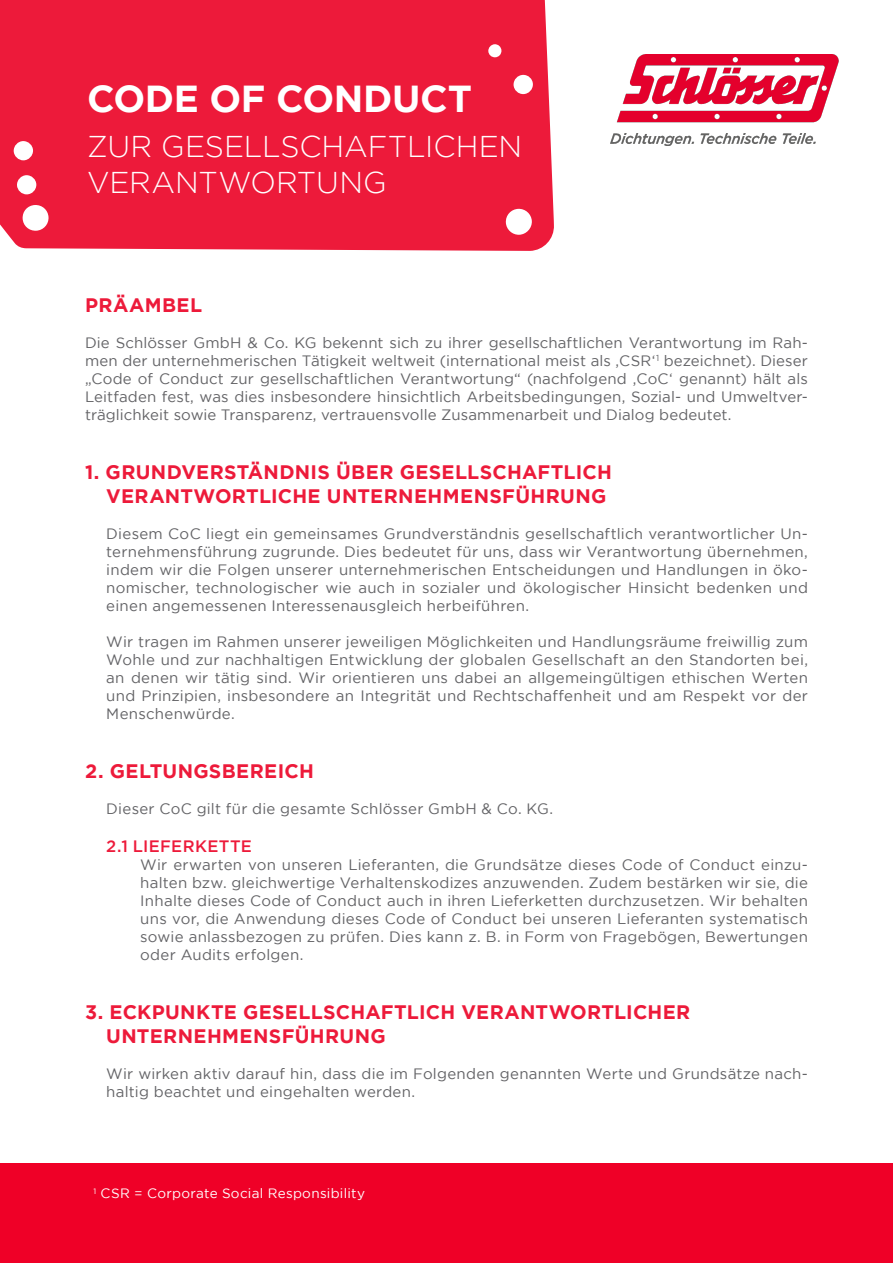
<style>
.page{position:relative;width:893px;height:1263px;background:#fff}
.page>*{position:absolute;margin:0;border:0;box-sizing:border-box;transform-origin:0 0}
.Copy_Highlight{font:700 37.5px "Gotham";letter-spacing:-.01em;color:#fff}
.Copy_Highlight-2{font:300 30px "Gotham";letter-spacing:-.005em;color:#fff}
.t1{font:700 19.5px "Gotham";letter-spacing:.015em;color:#ed1a3a}
.t2{font:500 16.5px "Gotham";letter-spacing:.02em;color:#ed1a3a}
.t3{font:15px/18px "Gotham";letter-spacing:.02em;color:#636366;text-align:justify}
.t4{font:13.5px "Gotham";letter-spacing:.02em;color:#fff}
</style>
<div class="page">
<img style="left:610px;top:54px;width:229px;height:91px">
<div style="left:0;top:1163px;width:893px;height:100px;background:#ef0027"></div>
<div style="left:0;top:0;width:554px;height:251px;background:#ed1a3a"></div>
<p class="Copy_Highlight" style="left:87px;top:77px;width:386px">CODE OF CONDUCT</p>
<p class="Copy_Highlight-2" style="left:87px;top:130px;width:436px">ZUR GESELLSCHAFTLICHEN</p>
<p class="Copy_Highlight-2" style="left:87px;top:166px;width:301px">VERANTWORTUNG</p>
<p class="t1" style="left:85px;top:294px;width:119px">PRÄAMBEL</p>
<p class="t3" style="left:85px;top:333px;width:724px">Die Schlösser GmbH &amp; Co. KG bekennt sich zu ihrer gesellschaftlichen Verantwortung im Rah&shy;men der unternehmerischen Tätigkeit weltweit (international meist als ‚CSR‘<sup>1</sup> bezeichnet). Dieser „Code of Conduct zur gesellschaftlichen Verantwortung“ (nachfolgend ‚CoC‘ genannt) hält als Leitfaden fest, was dies insbesondere hinsichtlich Arbeitsbedingungen, Sozial- und Umweltver&shy;träglichkeit sowie Transparenz, vertrauensvolle Zusammenarbeit und Dialog bedeutet.</p>
<p class="t1" style="left:85px;top:461px;width:528px">1. GRUNDVERSTÄNDNIS ÜBER GESELLSCHAFTLICH</p>
<p class="t1" style="left:106px;top:484px;width:502px">VERANTWORTLICHE UNTERNEHMENSFÜHRUNG</p>
<p class="t3" style="left:106px;top:524px;width:703px">Diesem CoC liegt ein gemeinsames Grundverständnis gesellschaftlich verantwortlicher Un&shy;ternehmensführung zugrunde. Dies bedeutet für uns, dass wir Verantwortung übernehmen, indem wir die Folgen unserer unternehmerischen Entscheidungen und Handlungen in öko&shy;nomischer, technologischer wie auch in sozialer und ökologischer Hinsicht bedenken und einen angemessenen Interessenausgleich herbeiführen.</p>
<p class="t3" style="left:106px;top:632px;width:703px">Wir tragen im Rahmen unserer jeweiligen Möglichkeiten und Handlungsräume freiwillig zum Wohle und zur nachhaltigen Entwicklung der globalen Gesellschaft an den Standorten bei, an denen wir tätig sind. Wir orientieren uns dabei an allgemeingültigen ethischen Werten und Prinzipien, insbesondere an Integrität und Rechtschaffenheit und am Respekt vor der Menschenwürde.</p>
<p class="t1" style="left:85px;top:760px;width:230px">2. GELTUNGSBEREICH</p>
<p class="t3" style="left:106px;top:800px;width:448px">Dieser CoC gilt für die gesamte Schlösser GmbH &amp; Co. KG.</p>
<p class="t2" style="left:106px;top:837px;width:147px">2.1 LIEFERKETTE</p>
<p class="t3" style="left:140px;top:855px;width:669px">Wir erwarten von unseren Lieferanten, die Grundsätze dieses Code of Conduct einzu&shy;halten bzw. gleichwertige Verhaltenskodizes anzuwenden. Zudem bestärken wir sie, die Inhalte dieses Code of Conduct auch in ihren Lieferketten durchzusetzen. Wir behalten uns vor, die Anwendung dieses Code of Conduct bei unseren Lieferanten systematisch sowie anlassbezogen zu prüfen. Dies kann z. B. in Form von Fragebögen, Bewertungen oder Audits erfolgen.</p>
<p class="t1" style="left:85px;top:1001px;width:607px">3. ECKPUNKTE GESELLSCHAFTLICH VERANTWORTLICHER</p>
<p class="t1" style="left:106px;top:1024px;width:281px">UNTERNEHMENSFÜHRUNG</p>
<p class="t3" style="left:106px;top:1064px;width:703px">Wir wirken aktiv darauf hin, dass die im Folgenden genannten Werte und Grundsätze nach&shy;haltig beachtet und eingehalten werden.</p>
<p class="t4" style="left:93px;top:1186px;width:273px"><sup>1</sup> CSR = Corporate Social Responsibility</p>
</div>
